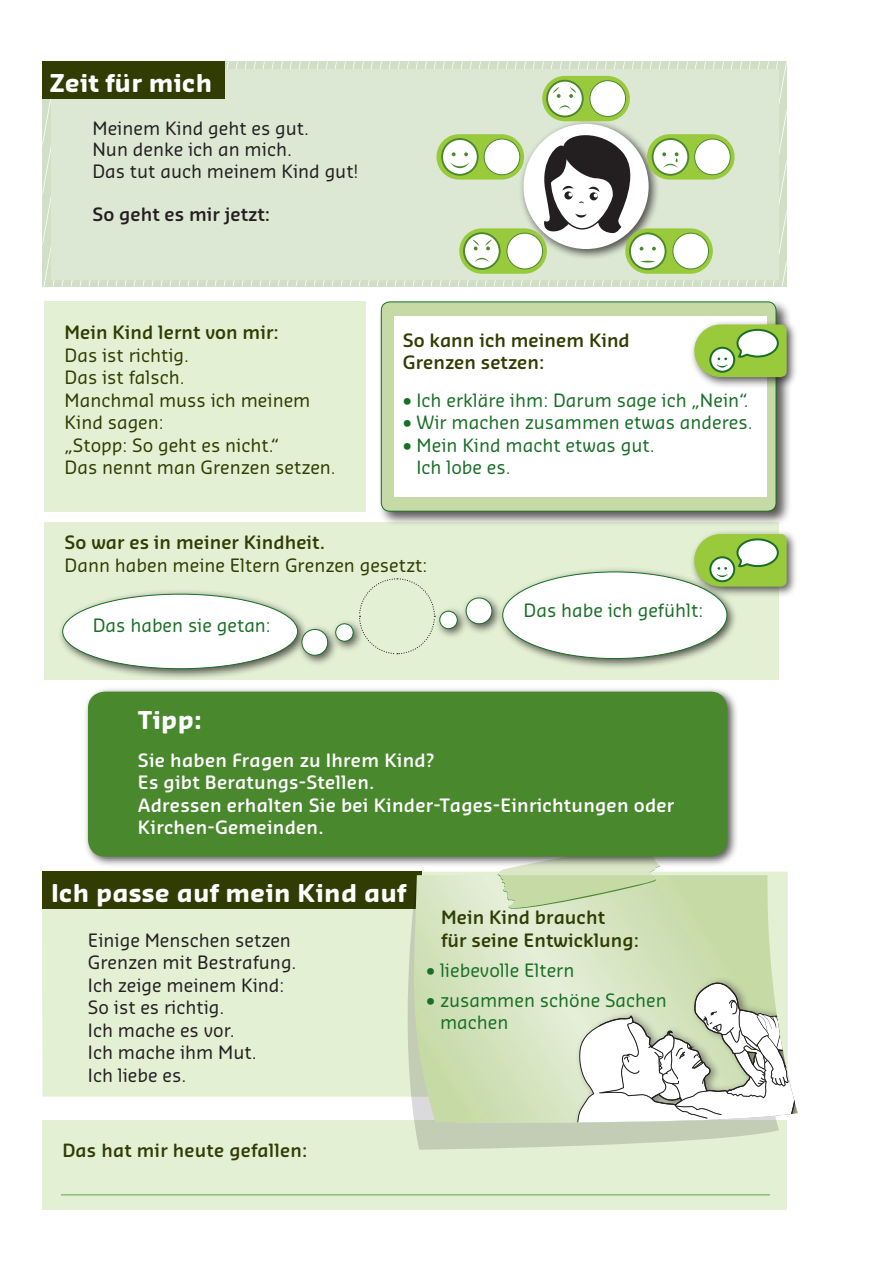
<style>
.page{position:relative;width:893px;height:1263px;background:#fff}
.page>*{position:absolute;margin:0;border:0;box-sizing:border-box;transform-origin:0 0}
.t1{font:700 24px "Sansa Soft Pro";letter-spacing:.01em;color:#fff}
.t2{font:18px/22.5px "Sansa Soft Pro";color:#196e26}
.t3{font:18px/22.5px "Sansa Soft Pro";color:#231f20}
.t4{font:18px/22.5px "Sansa Soft Pro";color:#303c01}
.t5{font:600 18px/22.5px "Sansa Soft Pro";letter-spacing:.01em;color:#fff}
.t6{font:600 18px/22.5px "Sansa Soft Pro";color:#303c01}
.t7{font:600 18px "Sansa Soft Pro";color:#231f20}
.t8{font:600 17.85px "Sansa Soft Pro";letter-spacing:.01em;color:#303c01}
</style>
<div class="page">
<div style="left:43px;top:1120px;width:744px;height:89px;background:#e4f0d4"></div>
<hr style="left:61px;top:1194px;width:709px;height:1px;background:#5fa749">
<svg style="left:43px;top:61px;width:744px;height:226px;background:#d4e0c9"></svg>
<div style="left:590px;top:81px;width:36px;height:35px;background:#fff;border-radius:50%"></div>
<div style="left:590px;top:80px;width:36px;height:37px;border:1px solid #4a882e;border-radius:50%"></div>
<div style="left:43px;top:62px;width:182px;height:37px;background:#303c01"></div>
<div style="left:45px;top:523px;width:734px;height:157px;background:#e4f0d4"></div>
<div style="left:45px;top:301px;width:321px;height:210px;background:#e4f0d4"></div>
<div style="left:378px;top:299px;width:414px;height:227px;background:#231f20;opacity:.75"></div>
<div style="left:381px;top:302px;width:395px;height:209px;background:#c6daa6;border-radius:9px"></div>
<div style="left:381px;top:302px;width:395px;height:210px;border:1px solid #196e26;border-radius:9px"></div>
<div style="left:58px;top:588px;width:251px;height:92px;background:#231f20;opacity:.75"></div>
<div style="left:63px;top:594px;width:235px;height:75px;background:#fff;border-radius:50%"></div>
<div style="left:498px;top:566px;width:240px;height:104px;background:#231f20;opacity:.75"></div>
<div style="left:503px;top:572px;width:224px;height:86px;background:#fff;border-radius:50%"></div>
<div style="left:296px;top:624px;width:43px;height:43px;background:#231f20;opacity:.75"></div>
<div style="left:461px;top:593px;width:42px;height:42px;background:#231f20;opacity:.75"></div>
<div style="left:466px;top:598px;width:26px;height:26px;background:#fff;border-radius:50%"></div>
<div style="left:466px;top:598px;width:26px;height:26px;border:1px solid #196e26;border-radius:50%"></div>
<div style="left:435px;top:606px;width:34px;height:34px;background:#231f20;opacity:.75"></div>
<div style="left:440px;top:611px;width:17px;height:18px;background:#fff;border-radius:50%"></div>
<div style="left:439px;top:611px;width:19px;height:18px;border:1px solid #196e26;border-radius:50%"></div>
<svg style="left:299px;top:578px;width:136px;height:80px"></svg>
<div style="left:689px;top:529px;width:109px;height:69px;background:#231f20;opacity:.75"></div>
<svg style="left:694px;top:534px;width:93px;height:53px;background:#a8ce6e"></svg>
<div style="left:42px;top:872px;width:746px;height:225px;background:#e4f0d4"></div>
<div style="left:43px;top:872px;width:379px;height:37px;background:#303c01"></div>
<svg style="left:406px;top:909px;width:373px;height:241px;fill:#c3cdb6"></svg>
<svg style="left:407px;top:875px;width:381px;height:249px;background:#d2e1bc"></svg>
<div style="left:574px;top:976px;width:224px;height:148px;background:#231f20;opacity:.5"></div>
<svg style="left:575px;top:978px;width:223px;height:144px"></svg>
<svg style="left:497px;top:868px;width:163px;height:48px;background:#ccdeb3"></svg>
<div style="left:83px;top:686px;width:655px;height:182px;background:#231f20;opacity:.75"></div>
<div style="left:88px;top:692px;width:639px;height:165px;background:#4a882e;border-radius:17px"></div>
<div style="left:394px;top:316px;width:372px;height:180px;background:#fff"></div>
<div style="left:689px;top:319px;width:109px;height:69px;background:#231f20;opacity:.75"></div>
<svg style="left:694px;top:325px;width:93px;height:52px"></svg>
<h1 class="t1" style="left:50px;top:67px;width:164px">Zeit für mich</h1>
<p class="t3" style="left:92px;top:116px;width:268px;line-height:21.6px">Meinem Kind geht es gut.<br>Nun denke ich an mich.<br>Das tut auch meinem Kind gut!</p>
<p class="t7" style="left:92px;top:202px;width:179px">So geht es mir jetzt:</p>
<p class="t6" style="left:65px;top:320px;width:216px">Mein Kind lernt von mir:</p>
<p class="t4" style="left:65px;top:343px;width:273px">Das ist richtig.<br>Das ist falsch.<br>Manchmal muss ich meinem<br>Kind sagen:<br>„Stopp: So geht es nicht.“<br>Das nennt man Grenzen setzen.</p>
<p class="t6" style="left:403px;top:328px;width:229px">So kann ich meinem Kind<br>Grenzen setzen:</p>
<p class="t2" style="left:403px;top:388px;width:348px">• Ich erkläre ihm: Darum sage ich „Nein“.</p>
<p class="t2" style="left:403px;top:410px;width:351px">• Wir machen zusammen etwas anderes.</p>
<p class="t2" style="left:417px;top:433px;width:240px;text-indent:-14px">• Mein Kind macht etwas gut.<br>Ich lobe es.</p>
<p class="t6" style="left:65px;top:530px;width:262px">So war es in meiner Kindheit.</p>
<p class="t4" style="left:65px;top:553px;width:364px">Dann haben meine Eltern Grenzen gesetzt:</p>
<p class="t2" style="left:93px;top:613px;width:180px">Das haben sie getan:</p>
<p class="t2" style="left:524px;top:598px;width:181px">Das habe ich gefühlt:</p>
<h1 class="t1" style="left:138px;top:704px;width:65px">Tipp:</h1>
<p class="t5" style="left:138px;top:748px;width:538px">Sie haben Fragen zu Ihrem Kind?<br>Es gibt Beratungs-Stellen.<br>Adressen erhalten Sie bei Kinder-Tages-Einrichtungen oder Kirchen-Gemeinden.</p>
<h1 class="t1" style="left:51px;top:877px;width:356px">Ich passe auf mein Kind auf</h1>
<p class="t3" style="left:88px;top:928px;width:210px">Einige Menschen setzen<br>Grenzen mit Bestrafung.<br>Ich zeige meinem Kind:<br>So ist es richtig.<br>Ich mache es vor.<br>Ich mache ihm Mut.<br>Ich liebe es.</p>
<p class="t6" style="left:441px;top:905px;width:199px">Mein Kind braucht<br>für seine Entwicklung:</p>
<p class="t2" style="left:426px;top:958px;width:150px">• liebevolle Eltern</p>
<p class="t2" style="left:440px;top:988px;width:228px;text-indent:-14px">• zusammen schöne Sachen machen</p>
<p class="t8" style="left:62px;top:1138px;width:247px">Das hat mir heute gefallen:</p>
</div>
